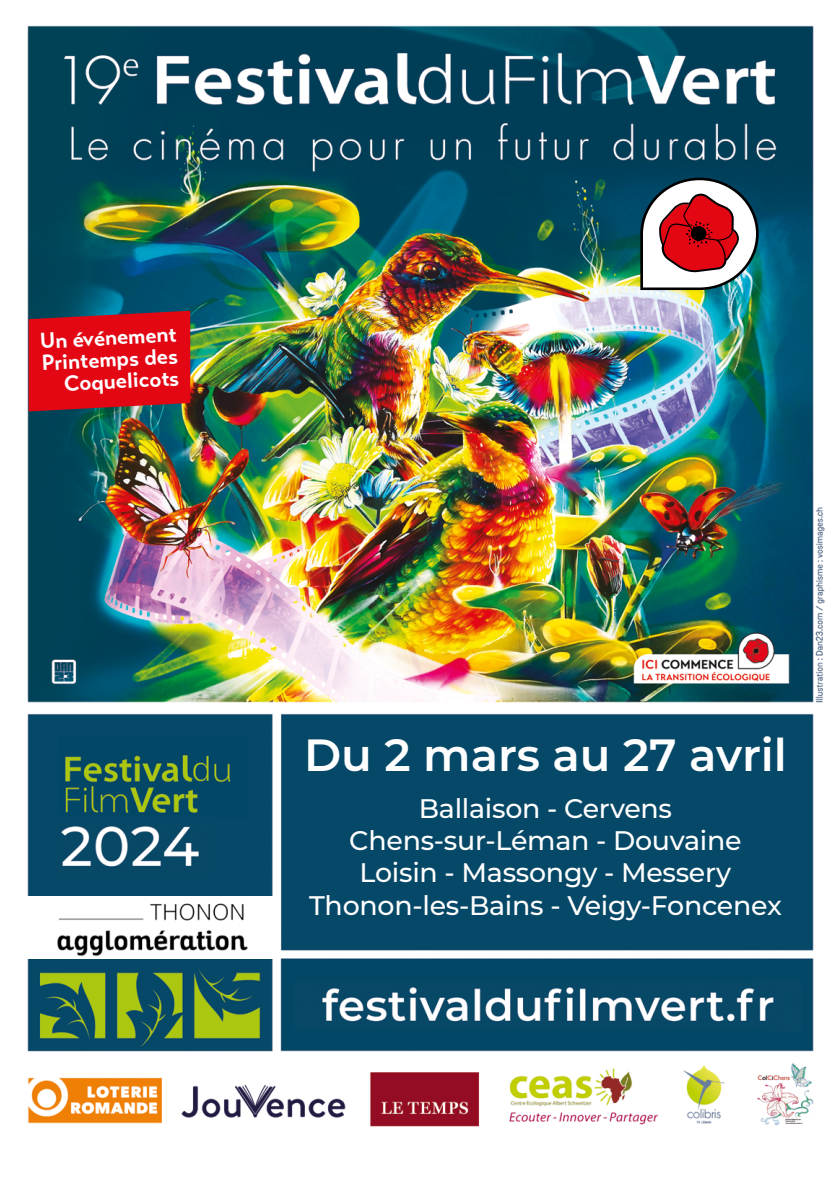
<style>
.page{position:relative;width:840px;height:1191px;background:#fff}
.page>*{position:absolute;margin:0;border:0;box-sizing:border-box;transform-origin:0 0}
.t1{font:600 45px "Montserrat";color:#fff}
.t2{font:500 26.8px/32.2px "Montserrat";letter-spacing:-.01em;color:#fff;text-align:center}
.t3{font:700 21.6px/22px "Transat Text";color:#fff;text-align:right}
</style>
<div class="page">
<img style="left:27px;top:25px;width:798px;height:1102px">
<svg style="left:640px;top:178px;width:118px;height:112px"></svg>
<img style="left:27px;top:896px;width:252px;height:62px">
<svg style="left:29px;top:311px;width:161px;height:100px;background:#d30d19"></svg>
<p class="t3" style="left:40px;top:330px;width:138px;rotate:-3deg">Un événement<br>Printemps des<br>Coquelicots</p>
<h1 class="t1" style="left:304px;top:723px;width:484px">Du 2 mars au 27 avril</h1>
<p class="t2" style="left:309px;top:791px;width:474px">Ballaison - Cervens<br>Chens-sur-Léman - Douvaine<br>Loisin - Massongy - Messery<br>Thonon-les-Bains - Veigy-Foncenex</p>
</div>
